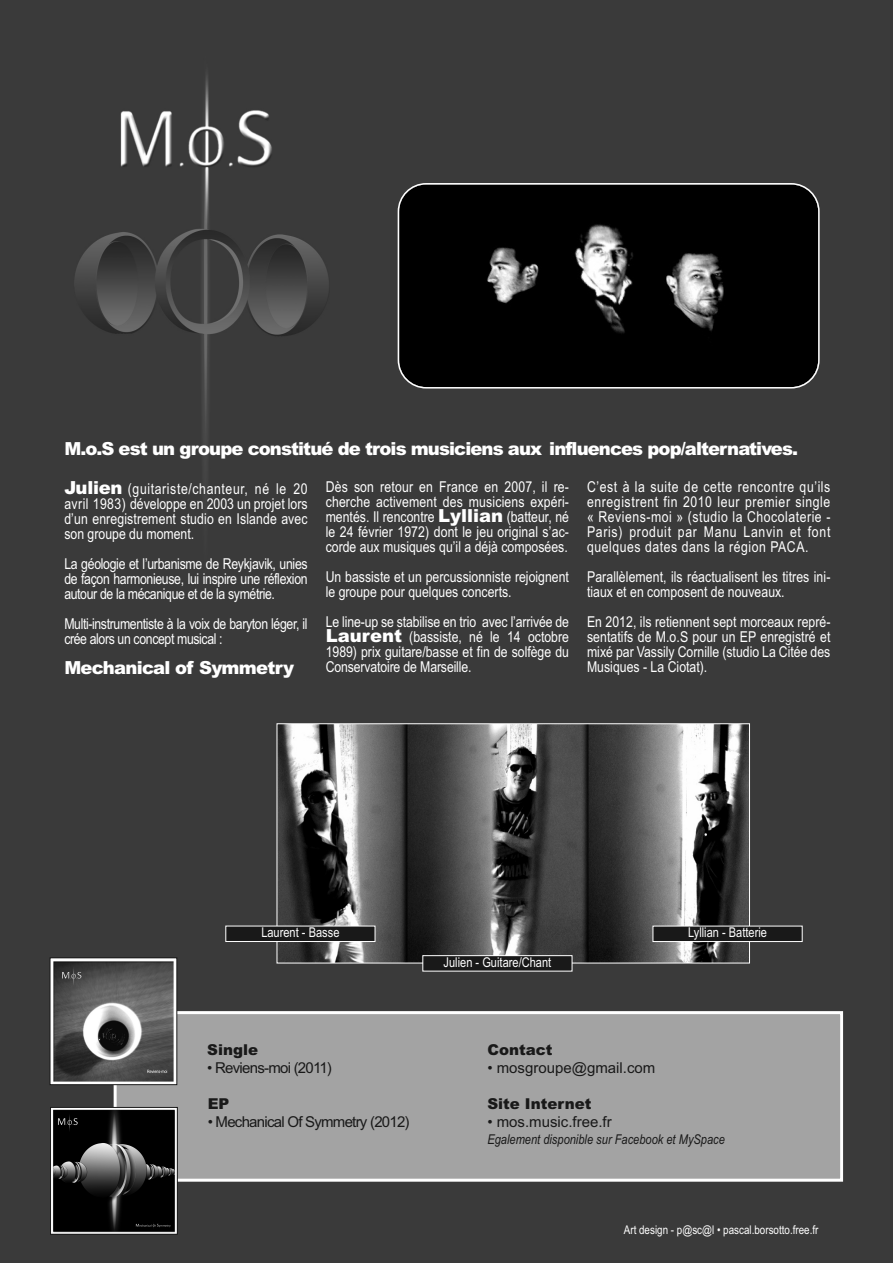
<style>
.page{position:relative;width:893px;height:1263px;background:#3a3a3a}
.page>*{position:absolute;margin:0;border:0;box-sizing:border-box;transform-origin:0 0}
.t1{font:900 18px "Arial";letter-spacing:-.05em;color:#fff}
.t2{font:15px/15px "Arial Narrow";color:#fff;text-align:justify}
.t3{font:15px/15px "Arial Narrow";letter-spacing:-.025em;color:#fff}
.t4{font:15px "Arial";letter-spacing:-.05em;color:#191919}
.t5{font:15px "Arial";color:#191919}
.t6{font:900 15px "Arial";color:#191919}
.t7{font:13.5px "Arial Narrow";color:#fff}
.t8{font:italic 13.5px "Arial Narrow";color:#191919}
.t9{font:12px "Arial Narrow";color:#fff}
.s1{font-family:"Arial";font-weight:900;font-size:18px}
</style>
<div class="page">
<div style="left:117px;top:1014px;width:723px;height:165px;background:#a3a3a3"></div>
<div style="left:114px;top:1011px;width:729px;height:171px;border:3px solid #fff"></div>
<img style="left:52px;top:1109px;width:124px;height:123px">
<div style="left:50px;top:1107px;width:128px;height:127px;border:1px solid #191919"></div>
<img style="left:52px;top:959px;width:123px;height:124px">
<div style="left:50px;top:957px;width:127px;height:128px;border:1px solid #191919"></div>
<img style="left:279px;top:725px;width:469px;height:236px">
<div style="left:277px;top:723px;width:473px;height:240px;border:1px solid #fff"></div>
<div style="left:226px;top:926px;width:149px;height:15px;background:#191919"></div>
<div style="left:225px;top:926px;width:150px;height:16px;border:1px solid #fff"></div>
<div style="left:423px;top:956px;width:149px;height:15px;background:#191919"></div>
<div style="left:422px;top:955px;width:150px;height:16px;border:1px solid #fff"></div>
<div style="left:653px;top:926px;width:149px;height:15px;background:#191919"></div>
<div style="left:653px;top:926px;width:149px;height:16px;border:1px solid #fff"></div>
<svg style="left:398px;top:183px;width:422px;height:206px;background:#141414"></svg>
<p class="t1" style="left:64px;top:438px;width:735px">M.o.S est un groupe constitué de trois musiciens aux influences pop/alternatives.</p>
<p class="t2" style="left:64px;top:481px;width:245px"><span class="s1">Julien</span> (guitariste/chanteur, né le 20 avril 1983) développe en 2003 un projet lors d’un enregistrement studio en Islande avec son groupe du moment.</p>
<p class="t2" style="left:64px;top:556px;width:245px">La géologie et l’urbanisme de Reykjavik, unies de façon harmonieuse, lui inspire une réflexion autour de la mécanique et de la symétrie.</p>
<p class="t3" style="left:64px;top:616px;width:245px">Multi-instrumentiste à la voix de baryton léger, il crée alors un concept musical :</p>
<p class="t1" style="left:64px;top:657px;width:231px">Mechanical of Symmetry</p>
<p class="t2" style="left:326px;top:479px;width:245px">Dès son retour en France en 2007, il re&shy;cherche activement des musiciens expéri&shy;mentés. Il rencontre <span class="s1">Lyllian</span> (batteur, né le 24 février 1972) dont le jeu original s’ac&shy;corde aux musiques qu’il a déjà composées.</p>
<p class="t2" style="left:326px;top:569px;width:245px">Un bassiste et un percussionniste rejoignent le groupe pour quelques concerts.</p>
<p class="t2" style="left:326px;top:614px;width:245px">Le line-up se stabilise en trio avec l’arrivée de <span class="s1">Laurent</span> (bassiste, né le 14 octobre 1989) prix guitare/basse et fin de solfège du Conservatoire de Marseille.</p>
<p class="t2" style="left:587px;top:479px;width:245px">C’est à la suite de cette rencontre qu’ils enregistrent fin 2010 leur premier single « Reviens-moi » (studio la Chocolaterie - Paris) produit par Manu Lanvin et font quelques dates dans la région PACA.</p>
<p class="t2" style="left:587px;top:569px;width:245px">Parallèlement, ils réactualisent les titres ini&shy;tiaux et en composent de nouveaux.</p>
<p class="t2" style="left:587px;top:614px;width:245px">En 2012, ils retiennent sept morceaux repré&shy;sentatifs de M.o.S pour un EP enregistré et mixé par Vassily Cornille (studio La Citée des Musiques - La Ciotat).</p>
<p class="t7" style="left:261px;top:925px;width:80px">Laurent - Basse</p>
<p class="t7" style="left:444px;top:954px;width:109px">Julien - Guitare/Chant</p>
<p class="t7" style="left:688px;top:925px;width:80px">Lyllian - Batterie</p>
<p class="t6" style="left:207px;top:1041px;width:52px">Single</p>
<p class="t4" style="left:207px;top:1059px;width:126px">• Reviens-moi (2011)</p>
<p class="t6" style="left:208px;top:1095px;width:23px">EP</p>
<p class="t4" style="left:208px;top:1113px;width:203px">• Mechanical Of Symmetry (2012)</p>
<p class="t6" style="left:487px;top:1041px;width:67px">Contact</p>
<p class="t5" style="left:487px;top:1059px;width:170px">• mosgroupe@gmail.com</p>
<p class="t6" style="left:487px;top:1095px;width:106px">Site Internet</p>
<p class="t5" style="left:487px;top:1113px;width:126px">• mos.music.free.fr</p>
<p class="t8" style="left:487px;top:1131px;width:239px">Egalement disponible sur Facebook et MySpace</p>
<p class="t9" style="left:624px;top:1223px;width:196px">Art design - p@sc@l • pascal.borsotto.free.fr</p>
</div>
